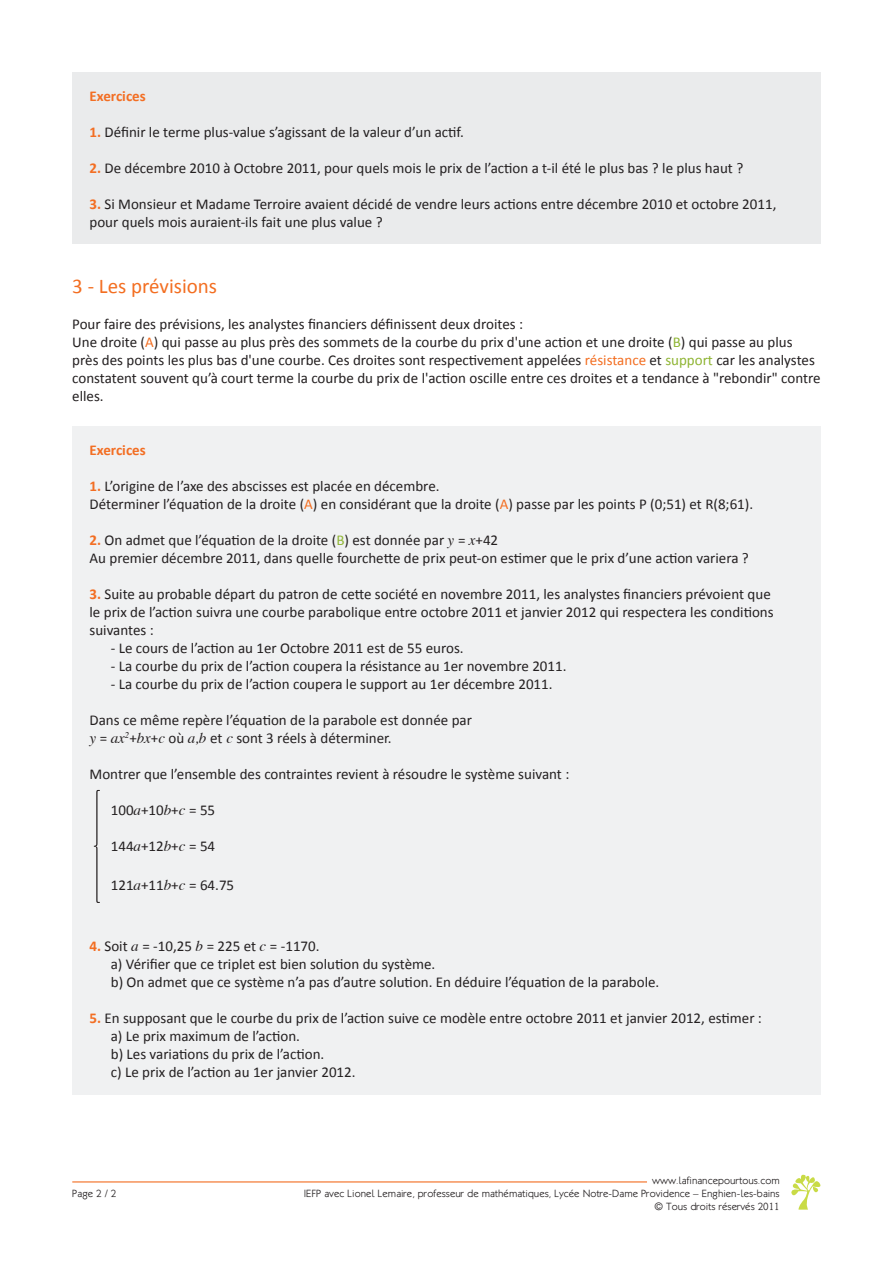
<style>
.page{position:relative;width:893px;height:1263px;background:#fff}
.page>*{position:absolute;margin:0;border:0;box-sizing:border-box;transform-origin:0 0}
.t1{font:21px "Calibri";color:#f36e21}
.t2{font:15px/18px "Calibri";color:#231f20}
.t3{font:700 15px "Calibri";color:#f36e23}
.t4{font:300 10.5px "Klill";color:#231f20}
.s1{font-weight:700;color:#f36e23}
.s2{color:#f36e21}
.s3{color:#8eb432}
.s4{font-family:"Times";font-style:italic}
</style>
<div class="page">
<svg style="left:791px;top:1174px;width:30px;height:35px"></svg>
<hr style="left:72px;top:1181px;width:575px;height:1px;background:#f36e21">
<div style="left:73px;top:72px;width:748px;height:172px;background:#eaebec"></div>
<div style="left:73px;top:426px;width:748px;height:668px;background:#f0f1f2"></div>
<svg style="left:94px;top:790px;width:6px;height:113px"></svg>
<p class="t3" style="left:90px;top:86px;width:58px">Exercices</p>
<p class="t2" style="left:90px;top:123px;width:376px"><span class="s1">1.</span> Définir le terme plus-value s’agissant de la valeur d’un actif.</p>
<p class="t2" style="left:90px;top:159px;width:655px"><span class="s1">2.</span> De décembre 2010 à Octobre 2011, pour quels mois le prix de l’action a t-il été le plus bas ? le plus haut ?</p>
<p class="t2" style="left:90px;top:195px;width:688px"><span class="s1">3.</span> Si Monsieur et Madame Terroire avaient décidé de vendre leurs actions entre décembre 2010 et octobre 2011, pour quels mois auraient-ils fait une plus value ?</p>
<p class="t1" style="left:72px;top:273px;width:146px">3 - Les prévisions</p>
<p class="t2" style="left:72px;top:315px;width:452px">Pour faire des prévisions, les analystes financiers définissent deux droites :</p>
<p class="t2" style="left:72px;top:333px;width:750px">Une droite (<span class="s2">A</span>) qui passe au plus près des sommets de la courbe du prix d'une action et une droite (<span class="s3">B</span>) qui passe au plus près des points les plus bas d'une courbe. Ces droites sont respectivement appelées <span class="s2">résistance</span> et <span class="s3">support</span> car les analystes constatent souvent qu’à court terme la courbe du prix de l'action oscille entre ces droites et a tendance à "rebondir" contre elles.</p>
<p class="t3" style="left:90px;top:440px;width:58px">Exercices</p>
<p class="t2" style="left:90px;top:477px;width:665px"><span class="s1">1.</span> L’origine de l’axe des abscisses est placée en décembre.<br>Déterminer l’équation de la droite (<span class="s2">A</span>) en considérant que la droite (<span class="s2">A</span>) passe par les points P (0;51) et R(8;61).</p>
<p class="t2" style="left:90px;top:531px;width:410px"><span class="s1">2.</span> On admet que l’équation de la droite (<span class="s3">B</span>) est donnée par <span class="s4">y</span> = <span class="s4">x</span>+42</p>
<p class="t2" style="left:90px;top:549px;width:661px">Au premier décembre 2011, dans quelle fourchette de prix peut-on estimer que le prix d’une action variera ?</p>
<p class="t2" style="left:90px;top:585px;width:686px"><span class="s1">3.</span> Suite au probable départ du patron de cette société en novembre 2011, les analystes financiers prévoient que le prix de l’action suivra une courbe parabolique entre octobre 2011 et janvier 2012 qui respectera les conditions suivantes :</p>
<p class="t2" style="left:111px;top:639px;width:354px">- Le cours de l’action au 1er Octobre 2011 est de 55 euros.</p>
<p class="t2" style="left:111px;top:657px;width:457px">- La courbe du prix de l’action coupera la résistance au 1er novembre 2011.</p>
<p class="t2" style="left:111px;top:675px;width:443px">- La courbe du prix de l’action coupera le support au 1er décembre 2011.</p>
<p class="t2" style="left:90px;top:711px;width:384px">Dans ce même repère l’équation de la parabole est donnée par</p>
<p class="t2" style="left:90px;top:729px;width:304px"><span class="s4">y</span> = <span class="s4">ax</span><sup>2</sup>+<span class="s4">bx</span>+<span class="s4">c</span> où <span class="s4">a,b</span> et <span class="s4">c</span> sont 3 réels à déterminer.</p>
<p class="t2" style="left:90px;top:765px;width:481px">Montrer que l’ensemble des contraintes revient à résoudre le système suivant :</p>
<p class="t2" style="left:111px;top:801px;width:106px">100<span class="s4">a</span>+10<span class="s4">b</span>+<span class="s4">c</span> = 55</p>
<p class="t2" style="left:111px;top:837px;width:106px">144<span class="s4">a</span>+12<span class="s4">b</span>+<span class="s4">c</span> = 54</p>
<p class="t2" style="left:111px;top:876px;width:125px">121<span class="s4">a</span>+11<span class="s4">b</span>+<span class="s4">c</span> = 64.75</p>
<p class="t2" style="left:90px;top:937px;width:232px"><span class="s1">4.</span> Soit <span class="s4">a</span> = -10,25 <span class="s4">b</span> = 225 et <span class="s4">c</span> = -1170.</p>
<p class="t2" style="left:111px;top:955px;width:326px">a) Vérifier que ce triplet est bien solution du système.</p>
<p class="t2" style="left:111px;top:973px;width:550px">b) On admet que ce système n’a pas d’autre solution. En déduire l’équation de la parabole.</p>
<p class="t2" style="left:90px;top:1009px;width:674px"><span class="s1">5.</span> En supposant que le courbe du prix de l’action suive ce modèle entre octobre 2011 et janvier 2012, estimer :</p>
<p class="t2" style="left:111px;top:1027px;width:191px">a) Le prix maximum de l’action.</p>
<p class="t2" style="left:111px;top:1045px;width:215px">b) Les variations du prix de l’action.</p>
<p class="t2" style="left:111px;top:1063px;width:246px">c) Le prix de l’action au 1er janvier 2012.</p>
<p class="t4" style="left:72px;top:1187px;width:46px">Page 2 / 2</p>
<p class="t4" style="left:652px;top:1175px;width:129px">www.lafinancepourtous.com</p>
<p class="t4" style="left:304px;top:1187px;width:477px">IEFP avec Lionel Lemaire, professeur de mathématiques, Lycée Notre-Dame Providence – Enghien-les-bains</p>
<p class="t4" style="left:655px;top:1200px;width:127px">© Tous droits réservés 2011</p>
</div>
